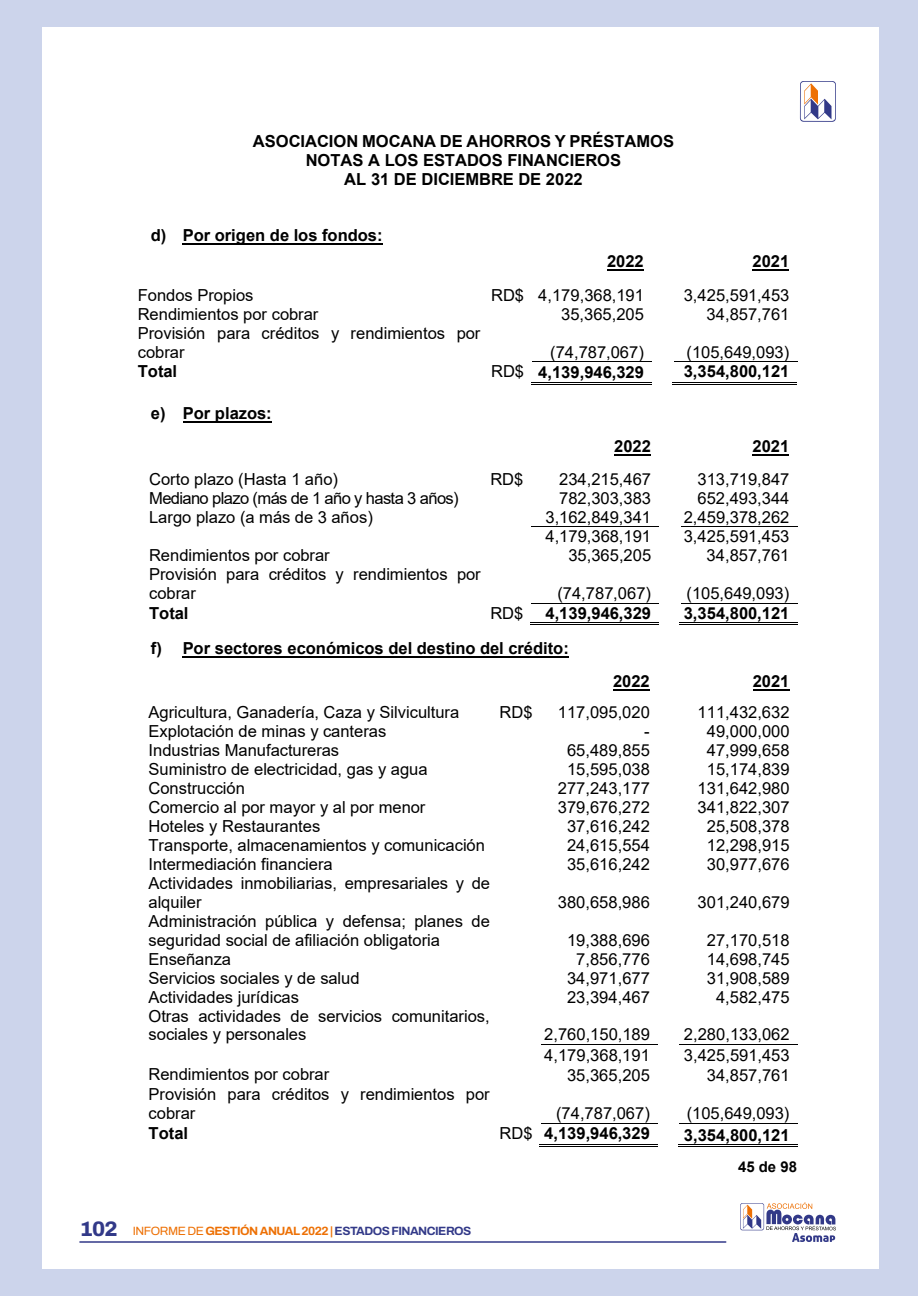
<style>
.page{position:relative;width:918px;height:1296px;background:#fff}
.page>*{position:absolute;margin:0;border:0;box-sizing:border-box;transform-origin:0 0}
.t1{font:16.5px/19px "Arial";color:#000}
.t2{font:700 16.5px/19px "Arial";color:#000;text-align:center}
.t3{font:16.5px "Arial";letter-spacing:-.035em;color:#000}
.t4{font:700 15px "Arial";color:#000}
.t5{font:700 12px "Archivo";letter-spacing:-.04em;color:#323988}
.s1{font-weight:400}
.s2{font-weight:800;font-size:21px}
.s3{font-weight:400;color:#ed7004}
.s4{color:#ed7004}
</style>
<div class="page">
<svg style="left:800px;top:81px;width:36px;height:41px"></svg>
<svg style="left:740px;top:1202px;width:96px;height:40px"></svg>
<hr style="left:80px;top:1241px;width:646px;height:2px;background:#323988">
<div style="left:0;top:0;width:41px;height:1296px;background:#ccd4eb"></div>
<div style="left:17px;top:0;width:901px;height:27px;background:#ccd4eb"></div>
<div style="left:879px;top:0;width:39px;height:1296px;background:#ccd4eb"></div>
<div style="left:17px;top:1269px;width:901px;height:27px;background:#ccd4eb"></div>
<hr style="left:183px;top:243px;width:200px;height:2px;background:#000">
<hr style="left:607px;top:269px;width:37px;height:1px;background:#000">
<hr style="left:753px;top:269px;width:36px;height:1px;background:#000">
<hr style="left:532px;top:361px;width:120px;height:1px;background:#000">
<hr style="left:674px;top:361px;width:123px;height:1px;background:#000">
<hr style="left:531px;top:384px;width:121px;height:1px;background:#000">
<hr style="left:531px;top:383px;width:121px;height:1px;background:#000">
<hr style="left:673px;top:384px;width:124px;height:1px;background:#000">
<hr style="left:673px;top:383px;width:124px;height:1px;background:#000">
<hr style="left:183px;top:421px;width:89px;height:2px;background:#000">
<hr style="left:614px;top:454px;width:37px;height:2px;background:#000">
<hr style="left:753px;top:454px;width:36px;height:2px;background:#000">
<hr style="left:531px;top:526px;width:128px;height:1px;background:#000">
<hr style="left:681px;top:526px;width:117px;height:1px;background:#000">
<hr style="left:531px;top:603px;width:128px;height:1px;background:#000">
<hr style="left:681px;top:603px;width:117px;height:1px;background:#000">
<hr style="left:530px;top:624px;width:129px;height:1px;background:#000">
<hr style="left:530px;top:623px;width:129px;height:1px;background:#000">
<hr style="left:679px;top:624px;width:119px;height:1px;background:#000">
<hr style="left:679px;top:623px;width:119px;height:1px;background:#000">
<hr style="left:183px;top:656px;width:386px;height:2px;background:#000">
<hr style="left:613px;top:689px;width:37px;height:1px;background:#000">
<hr style="left:753px;top:689px;width:36px;height:1px;background:#000">
<hr style="left:541px;top:1044px;width:117px;height:1px;background:#000">
<hr style="left:679px;top:1044px;width:118px;height:1px;background:#000">
<hr style="left:541px;top:1123px;width:117px;height:1px;background:#000">
<hr style="left:679px;top:1123px;width:118px;height:1px;background:#000">
<hr style="left:540px;top:1146px;width:118px;height:1px;background:#000">
<hr style="left:540px;top:1144px;width:118px;height:1px;background:#000">
<hr style="left:678px;top:1146px;width:119px;height:1px;background:#000">
<hr style="left:678px;top:1144px;width:119px;height:1px;background:#000">
<p class="t2" style="left:253px;top:132px;width:423px">ASOCIACION MOCANA DE AHORROS Y PRÉSTAMOS<br>NOTAS A LOS ESTADOS FINANCIEROS<br>AL 31 DE DICIEMBRE DE 2022</p>
<p class="t2" style="left:151px;top:226px;width:233px">d) Por origen de los fondos:</p>
<p class="t2" style="left:607px;top:252px;width:38px">2022</p>
<p class="t2" style="left:753px;top:252px;width:38px">2021</p>
<p class="t1" style="left:138px;top:285px;width:117px">Fondos Propios</p>
<p class="t1" style="left:491px;top:285px;width:154px">RD$ 4,179,368,191</p>
<p class="t1" style="left:684px;top:285px;width:107px">3,425,591,453</p>
<p class="t1" style="left:138px;top:304px;width:182px">Rendimientos por cobrar</p>
<p class="t1" style="left:561px;top:304px;width:84px">35,365,205</p>
<p class="t1" style="left:707px;top:304px;width:84px">34,857,761</p>
<p class="t1" style="left:138px;top:323px;width:344px">Provisión para créditos y rendimientos por cobrar</p>
<p class="t1" style="left:550px;top:342px;width:95px">(74,787,067)</p>
<p class="t1" style="left:686px;top:342px;width:104px">(105,649,093)</p>
<p class="t2" style="left:138px;top:362px;width:41px">Total</p>
<p class="t2" style="left:491px;top:362px;width:154px"><span class="s1">RD$</span> 4,139,946,329</p>
<p class="t2" style="left:684px;top:362px;width:107px">3,354,800,121</p>
<p class="t2" style="left:151px;top:404px;width:122px">e) Por plazos:</p>
<p class="t2" style="left:614px;top:437px;width:38px">2022</p>
<p class="t2" style="left:753px;top:437px;width:38px">2021</p>
<p class="t1" style="left:149px;top:469px;width:190px">Corto plazo (Hasta 1 año)</p>
<p class="t1" style="left:490px;top:469px;width:34px">RD$</p>
<p class="t1" style="left:559px;top:469px;width:94px">234,215,467</p>
<p class="t1" style="left:697px;top:469px;width:94px">313,719,847</p>
<p class="t3" style="left:149px;top:487px;width:311px">Mediano plazo (más de 1 año y hasta 3 años)</p>
<p class="t1" style="left:559px;top:488px;width:94px">782,303,383</p>
<p class="t1" style="left:697px;top:488px;width:94px">652,493,344</p>
<p class="t1" style="left:149px;top:507px;width:225px">Largo plazo (a más de 3 años)</p>
<p class="t1" style="left:546px;top:507px;width:107px">3,162,849,341</p>
<p class="t1" style="left:684px;top:507px;width:107px">2,459,378,262</p>
<p class="t1" style="left:546px;top:527px;width:107px">4,179,368,191</p>
<p class="t1" style="left:684px;top:527px;width:107px">3,425,591,453</p>
<p class="t1" style="left:149px;top:546px;width:182px">Rendimientos por cobrar</p>
<p class="t1" style="left:568px;top:546px;width:84px">35,365,205</p>
<p class="t1" style="left:707px;top:546px;width:84px">34,857,761</p>
<p class="t1" style="left:149px;top:565px;width:333px">Provisión para créditos y rendimientos por cobrar</p>
<p class="t1" style="left:557px;top:584px;width:95px">(74,787,067)</p>
<p class="t1" style="left:686px;top:584px;width:104px">(105,649,093)</p>
<p class="t2" style="left:149px;top:604px;width:41px">Total</p>
<p class="t1" style="left:490px;top:604px;width:34px">RD$</p>
<p class="t2" style="left:546px;top:604px;width:107px">4,139,946,329</p>
<p class="t2" style="left:684px;top:604px;width:107px">3,354,800,121</p>
<p class="t2" style="left:151px;top:639px;width:420px">f) Por sectores económicos del destino del crédito:</p>
<p class="t2" style="left:613px;top:672px;width:38px">2022</p>
<p class="t2" style="left:753px;top:672px;width:38px">2021</p>
<p class="t1" style="left:149px;top:703px;width:312px">Agricultura, Ganadería, Caza y Silvicultura</p>
<p class="t1" style="left:500px;top:703px;width:34px">RD$</p>
<p class="t1" style="left:558px;top:703px;width:94px">117,095,020</p>
<p class="t1" style="left:698px;top:703px;width:93px">111,432,632</p>
<p class="t1" style="left:149px;top:721px;width:239px">Explotación de minas y canteras</p>
<p class="t1" style="left:644px;top:721px;width:7px">-</p>
<p class="t1" style="left:707px;top:721px;width:84px">49,000,000</p>
<p class="t1" style="left:149px;top:740px;width:192px">Industrias Manufactureras</p>
<p class="t1" style="left:567px;top:740px;width:84px">65,489,855</p>
<p class="t1" style="left:707px;top:740px;width:84px">47,999,658</p>
<p class="t1" style="left:149px;top:759px;width:281px">Suministro de electricidad, gas y agua</p>
<p class="t1" style="left:567px;top:759px;width:84px">15,595,038</p>
<p class="t1" style="left:707px;top:759px;width:84px">15,174,839</p>
<p class="t1" style="left:149px;top:778px;width:98px">Construcción</p>
<p class="t1" style="left:558px;top:778px;width:94px">277,243,177</p>
<p class="t1" style="left:698px;top:778px;width:94px">131,642,980</p>
<p class="t1" style="left:149px;top:797px;width:278px">Comercio al por mayor y al por menor</p>
<p class="t1" style="left:558px;top:797px;width:94px">379,676,272</p>
<p class="t1" style="left:698px;top:797px;width:94px">341,822,307</p>
<p class="t1" style="left:149px;top:816px;width:173px">Hoteles y Restaurantes</p>
<p class="t1" style="left:567px;top:816px;width:84px">37,616,242</p>
<p class="t1" style="left:707px;top:816px;width:84px">25,508,378</p>
<p class="t1" style="left:149px;top:835px;width:338px">Transporte, almacenamientos y comunicación</p>
<p class="t1" style="left:567px;top:835px;width:84px">24,615,554</p>
<p class="t1" style="left:707px;top:835px;width:84px">12,298,915</p>
<p class="t1" style="left:149px;top:854px;width:186px">Intermediación financiera</p>
<p class="t1" style="left:567px;top:854px;width:84px">35,616,242</p>
<p class="t1" style="left:707px;top:854px;width:84px">30,977,676</p>
<p class="t1" style="left:149px;top:873px;width:343px">Actividades inmobiliarias, empresariales y de alquiler</p>
<p class="t1" style="left:558px;top:892px;width:94px">380,658,986</p>
<p class="t1" style="left:698px;top:892px;width:94px">301,240,679</p>
<p class="t1" style="left:149px;top:911px;width:343px">Administración pública y defensa; planes de seguridad social de afiliación obligatoria</p>
<p class="t1" style="left:567px;top:930px;width:84px">19,388,696</p>
<p class="t1" style="left:707px;top:930px;width:84px">27,170,518</p>
<p class="t1" style="left:149px;top:949px;width:84px">Enseñanza</p>
<p class="t1" style="left:576px;top:949px;width:75px">7,856,776</p>
<p class="t1" style="left:707px;top:949px;width:84px">14,698,745</p>
<p class="t1" style="left:149px;top:968px;width:213px">Servicios sociales y de salud</p>
<p class="t1" style="left:567px;top:968px;width:84px">34,971,677</p>
<p class="t1" style="left:707px;top:968px;width:84px">31,908,589</p>
<p class="t1" style="left:149px;top:987px;width:152px">Actividades jurídicas</p>
<p class="t1" style="left:567px;top:987px;width:84px">23,394,467</p>
<p class="t1" style="left:716px;top:987px;width:75px">4,582,475</p>
<p class="t1" style="left:149px;top:1006px;width:343px">Otras actividades de servicios comunitarios, sociales y personales</p>
<p class="t1" style="left:544px;top:1025px;width:107px">2,760,150,189</p>
<p class="t1" style="left:684px;top:1025px;width:107px">2,280,133,062</p>
<p class="t1" style="left:544px;top:1045px;width:107px">4,179,368,191</p>
<p class="t1" style="left:684px;top:1045px;width:107px">3,425,591,453</p>
<p class="t1" style="left:149px;top:1064px;width:182px">Rendimientos por cobrar</p>
<p class="t1" style="left:567px;top:1066px;width:84px">35,365,205</p>
<p class="t1" style="left:707px;top:1066px;width:84px">34,857,761</p>
<p class="t1" style="left:149px;top:1085px;width:342px">Provisión para créditos y rendimientos por cobrar</p>
<p class="t1" style="left:556px;top:1104px;width:95px">(74,787,067)</p>
<p class="t1" style="left:687px;top:1104px;width:104px">(105,649,093)</p>
<p class="t2" style="left:149px;top:1124px;width:41px">Total</p>
<p class="t2" style="left:500px;top:1124px;width:152px"><span class="s1">RD$</span> 4,139,946,329</p>
<p class="t2" style="left:684px;top:1126px;width:107px">3,354,800,121</p>
<p class="t5" style="left:80px;top:1222px;width:393px"><span class="s2">102</span> <span class="s3">INFORME DE</span> <span class="s4">GESTIÓN ANUAL 2022 |</span> ESTADOS FINANCIEROS</p>
<p class="t4" style="left:738px;top:1156px;width:61px">45 de 98</p>
</div>
